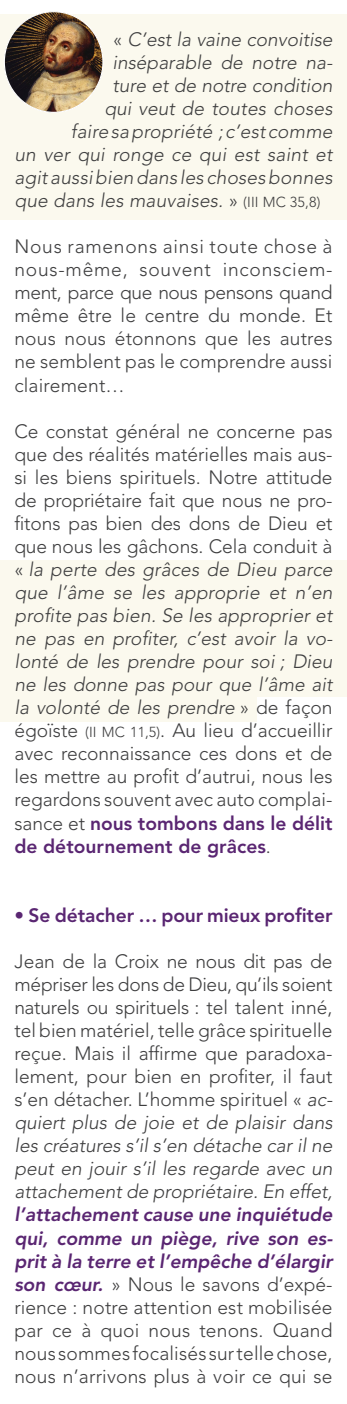
<style>
.page{position:relative;width:347px;height:1404px;background:#fff}
.page>*{position:absolute;margin:0;border:0;box-sizing:border-box;transform-origin:0 0}
.t1{font:300 19.2px/23px "Avenir LT Std";letter-spacing:.01em;color:#3e3e3f;text-align:justify}
.t2{font:italic 300 19.2px "Avenir LT Std";letter-spacing:.01em;color:#3e3e3f}
.t3{font:800 19.2px "Avenir LT Std";color:#5a2672}
.s1{font-style:normal}
.s2{font-style:normal;font-size:14.4px}
.s3{font-style:italic}
.s4{font-size:14.4px}
.s5{font-weight:800;color:#5a2672}
.s6{font-weight:800;font-style:italic;color:#5a2672}
</style>
<div class="page">
<div style="left:0;top:697px;width:257px;height:24px;background:#fbf9ee"></div>
<div style="left:0;top:560px;width:347px;height:137px;background:#fbf9ee"></div>
<div style="left:0;top:14px;width:347px;height:206px;background:#fbf9ee"></div>
<img style="left:4px;top:13px;width:98px;height:98px">
<p class="t2" style="left:113px;top:28px;width:221px"><span class="s1">«</span> C’est la vaine convoitise</p>
<p class="t2" style="left:112px;top:51px;width:222px">inséparable de notre na-</p>
<p class="t2" style="left:112px;top:74px;width:222px">ture et de notre condition</p>
<p class="t2" style="left:104px;top:97px;width:230px">qui veut de toutes choses</p>
<p class="t2" style="left:71px;top:120px;width:263px">faire sa propriété ; c’est comme</p>
<p class="t2" style="left:14px;top:143px;width:320px">un ver qui ronge ce qui est saint et</p>
<p class="t2" style="left:14px;top:166px;width:320px">agit aussi bien dans les choses bonnes</p>
<p class="t2" style="left:14px;top:189px;width:307px">que dans les mauvaises. <span class="s1">»</span> <span class="s2">(III MC 35,8)</span></p>
<p class="t1" style="left:14px;top:235px;width:320px">Nous ramenons ainsi toute chose à nous-même, souvent inconsciem&shy;ment, parce que nous pensons quand même être le centre du monde. Et nous nous étonnons que les autres ne semblent pas le comprendre aussi clairement…</p>
<p class="t1" style="left:14px;top:419px;width:320px">Ce constat général ne concerne pas que des réalités matérielles mais aus&shy;si les biens spirituels. Notre attitude de propriétaire fait que nous ne pro&shy;fitons pas bien des dons de Dieu et que nous les gâchons. Cela conduit à « <span class="s3">la perte des grâces de Dieu parce que l’âme se les approprie et n’en profite pas bien. Se les approprier et ne pas en profiter, c’est avoir la vo&shy;lonté de les prendre pour soi ; Dieu ne les donne pas pour que l’âme ait la volonté de les prendre</span> » de façon égoïste <span class="s4">(II MC 11,5)</span>. Au lieu d’accueillir avec reconnaissance ces dons et de les mettre au profit d’autrui, nous les regardons souvent avec auto complai&shy;sance et <span class="s5">nous tombons dans le délit de détournement de grâces</span>.</p>
<p class="t3" style="left:14px;top:903px;width:319px">• Se détacher … pour mieux profiter</p>
<p class="t1" style="left:14px;top:949px;width:320px">Jean de la Croix ne nous dit pas de mépriser les dons de Dieu, qu’ils soient naturels ou spirituels : tel talent inné, tel bien matériel, telle grâce spirituelle reçue. Mais il affirme que paradoxa&shy;lement, pour bien en profiter, il faut s’en détacher. L’homme spirituel « <span class="s3">ac&shy;quiert plus de joie et de plaisir dans les créatures s’il s’en détache car il ne peut en jouir s’il les regarde avec un attachement de propriétaire. En effet, </span><span class="s6">l’attachement cause une inquiétude qui, comme un piège, rive son es&shy;prit à la terre et l’empêche d’élargir son cœur.</span> » Nous le savons d’expé&shy;rience : notre attention est mobilisée par ce à quoi nous tenons. Quand nous sommes focalisés sur telle chose, nous n’arrivons plus à voir ce qui se</p>
</div>
